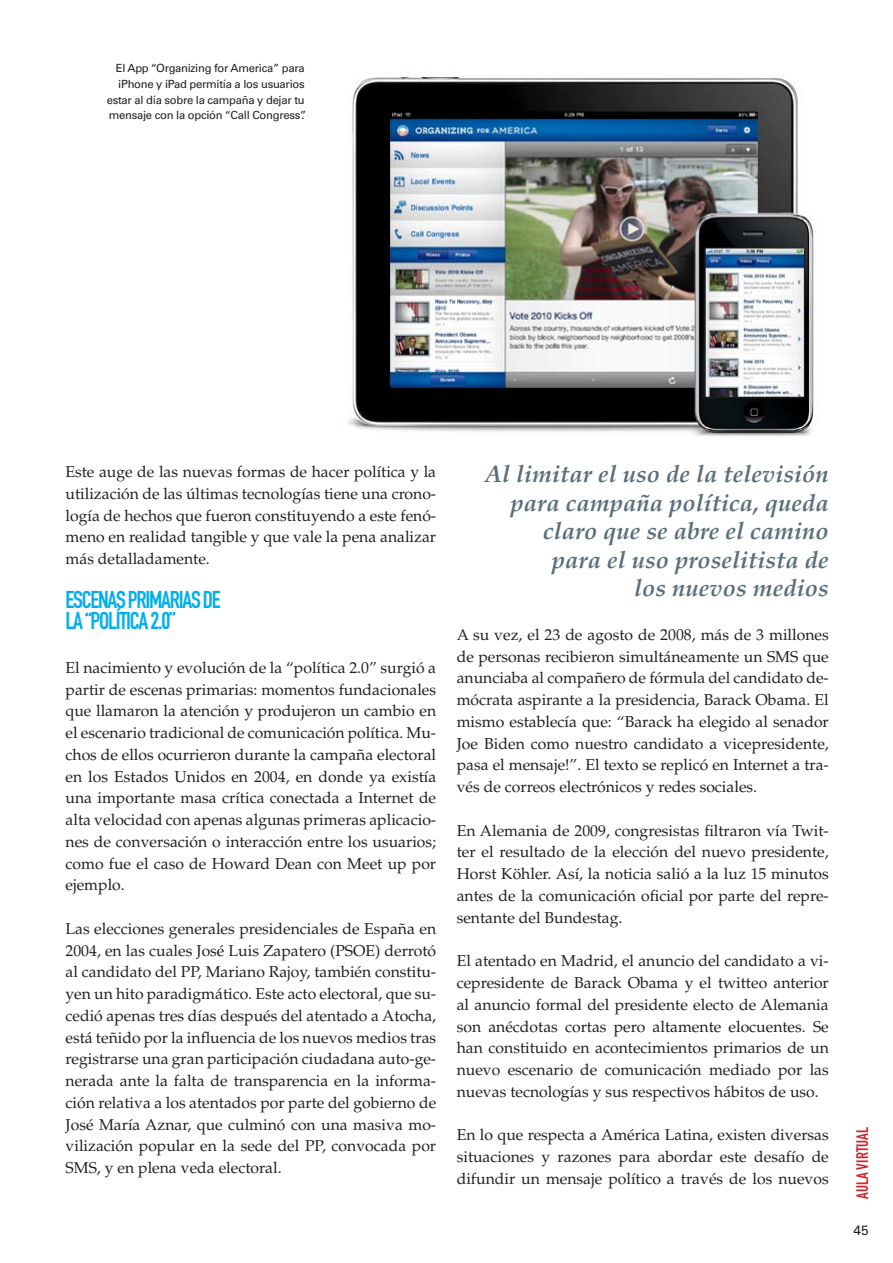
<style>
.page{position:relative;width:893px;height:1263px;background:#fff}
.page>*{position:absolute;margin:0;border:0;box-sizing:border-box;transform-origin:0 0}
.t1{font:italic 700 24px/28.5px "Palatino";color:#5b6f7b;text-align:right}
.t2{font:24px/21.8px "DIN Engschrift";letter-spacing:-.05em;color:#00aeef}
.t3{font:16.5px "DIN Engschrift";color:#d1232a}
.t4{font:15.75px/21.8px "Palatino";color:#231f20;text-align:justify}
.t5{font:13.5px "Univers";color:#231f20}
.t6{font:11.25px/15.8px "Univers";letter-spacing:-.025em;color:#231f20;text-align:right}
</style>
<div class="page">
<img style="left:348px;top:76px;width:466px;height:360px">
<p class="t6" style="left:107px;top:60px;width:201px">El App “Organizing for America” para iPhone y iPad permitía a los usuarios estar al día sobre la campaña y dejar tu mensaje con la opción “Call Congress”.</p>
<p class="t4" style="left:66px;top:461px;width:372px">Este auge de las nuevas formas de hacer política y la utilización de las últimas tecnologías tiene una crono&shy;logía de hechos que fueron constituyendo a este fenó&shy;meno en realidad tangible y que vale la pena analizar más detalladamente.</p>
<h1 class="t2" style="left:66px;top:588px;width:157px">ESCENAS PRIMARIAS DE<br>LA “POLÍTICA 2.0”</h1>
<p class="t4" style="left:66px;top:657px;width:372px">El nacimiento y evolución de la “política 2.0” surgió a partir de escenas primarias: momentos fundacionales que llamaron la atención y produjeron un cambio en el escenario tradicional de comunicación política. Mu&shy;chos de ellos ocurrieron durante la campaña electoral en los Estados Unidos en 2004, en donde ya existía una importante masa crítica conectada a Internet de alta velocidad con apenas algunas primeras aplicacio&shy;nes de conversación o interacción entre los usuarios; como fue el caso de Howard Dean con Meet up por ejemplo.</p>
<p class="t4" style="left:66px;top:918px;width:372px">Las elecciones generales presidenciales de España en 2004, en las cuales José Luis Zapatero (PSOE) derrotó al candidato del PP, Mariano Rajoy, también constitu&shy;yen un hito paradigmático. Este acto electoral, que su&shy;cedió apenas tres días después del atentado a Atocha, está teñido por la influencia de los nuevos medios tras registrarse una gran participación ciudadana auto-ge&shy;nerada ante la falta de transparencia en la informa&shy;ción relativa a los atentados por parte del gobierno de José María Aznar, que culminó con una masiva mo&shy;vilización popular en la sede del PP, convocada por SMS, y en plena veda electoral.</p>
<h1 class="t1" style="left:485px;top:460px;width:345px">Al limitar el uso de la televisión para campaña política, queda claro que se abre el camino<br>para el uso proselitista de<br>los nuevos medios</h1>
<p class="t4" style="left:457px;top:624px;width:374px">A su vez, el 23 de agosto de 2008, más de 3 millones de personas recibieron simultáneamente un SMS que anunciaba al compañero de fórmula del candidato de&shy;mócrata aspirante a la presidencia, Barack Obama. El mismo establecía que: “Barack ha elegido al senador Joe Biden como nuestro candidato a vicepresidente, pasa el mensaje!”. El texto se replicó en Internet a tra&shy;vés de correos electrónicos y redes sociales.</p>
<p class="t4" style="left:457px;top:820px;width:374px">En Alemania de 2009, congresistas filtraron vía Twit&shy;ter el resultado de la elección del nuevo presidente, Horst Köhler. Así, la noticia salió a la luz 15 minutos antes de la comunicación oficial por parte del repre&shy;sentante del Bundestag.</p>
<p class="t4" style="left:457px;top:950px;width:374px">El atentado en Madrid, el anuncio del candidato a vi&shy;cepresidente de Barack Obama y el twitteo anterior al anuncio formal del presidente electo de Alemania son anécdotas cortas pero altamente elocuentes. Se han constituido en acontecimientos primarios de un nuevo escenario de comunicación mediado por las nuevas tecnologías y sus respectivos hábitos de uso.</p>
<p class="t4" style="left:457px;top:1124px;width:374px">En lo que respecta a América Latina, existen diversas situaciones y razones para abordar este desafío de difundir un mensaje político a través de los nuevos</p>
<p class="t3" style="left:853px;top:1199px;width:74px;rotate:-90deg">AULA VIRTUAL</p>
<p class="t5" style="left:854px;top:1222px;width:17px">45</p>
</div>
